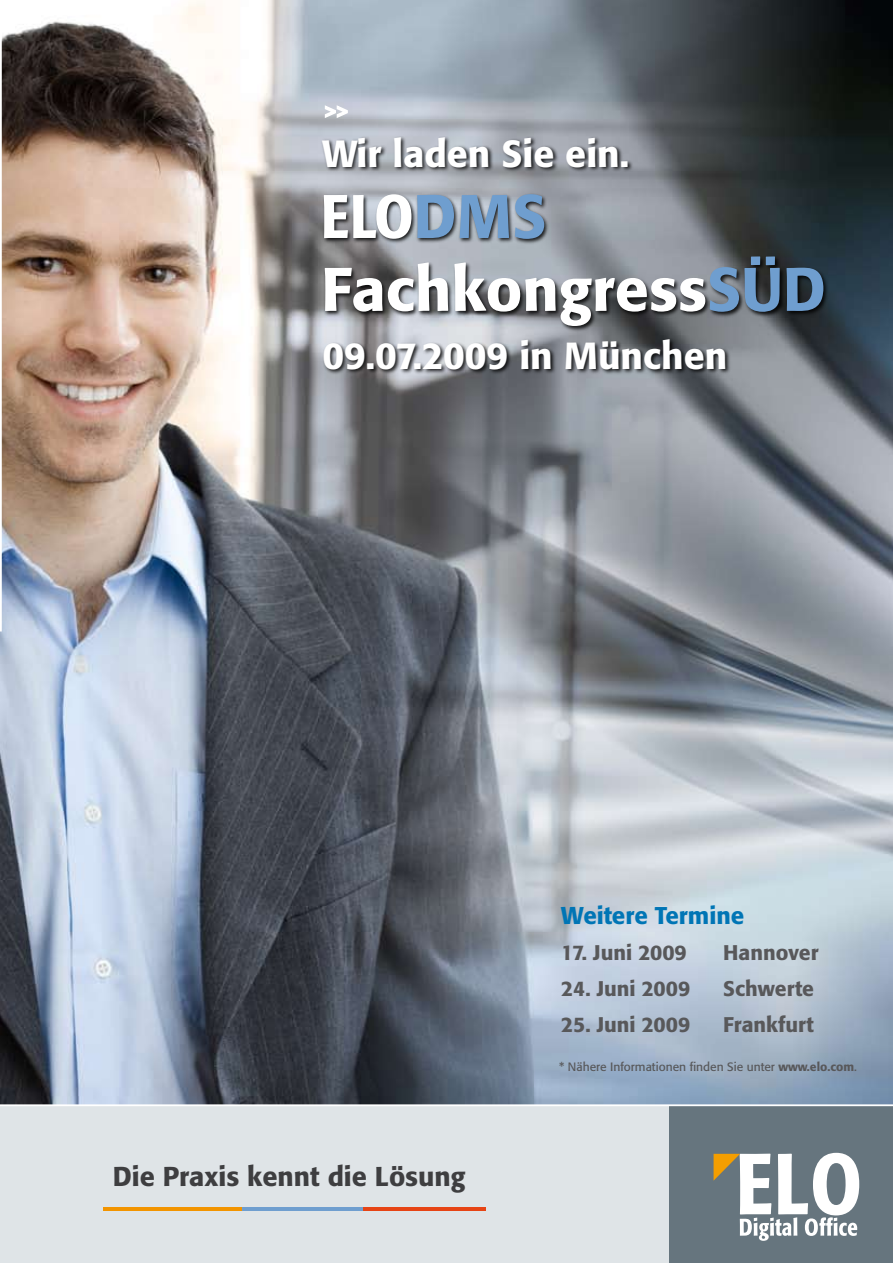
<style>
.page{position:relative;width:893px;height:1263px;background:#fff}
.page>*{position:absolute;margin:0;border:0;box-sizing:border-box;transform-origin:0 0}
.t1{font:700 60.75px "Formata";color:#fff}
.t2{font:700 60.75px "Formata Condensed";color:#fff}
.t3{font:700 37.35px "Formata";color:#fff}
.t4{font:700 27px "Formata";color:#3e3e40}
.t5{font:700 24px "Formata";color:#0075b5}
.t6{font:700 21px "Formata";color:#58585a}
.t7{font:12px "Formata";color:#58585a}
.s1{font-family:"Formata";color:#6f9ecf}
.s2{color:#6f9ecf}
.s3{font-weight:700}
</style>
<div class="page">
<img style="left:0;top:0;width:893px;height:1104px">
<hr style="left:0;top:0;width:2px;height:631px;background:#fff">
<div style="left:0;top:1105px;width:670px;height:158px;background:#dfe4e7"></div>
<div style="left:320px;top:136px;width:412px;height:239px;background:#000;opacity:.85"></div>
<div style="left:321px;top:192px;width:509px;height:141px;background:#000;opacity:.85"></div>
<svg style="left:324px;top:104px;width:25px;height:15px"></svg>
<div style="left:670px;top:1105px;width:223px;height:158px;background:#66757e"></div>
<svg style="left:714px;top:1153px;width:145px;height:88px"></svg>
<hr style="left:241px;top:1207px;width:123px;height:3px;background:#6f9ecf">
<hr style="left:103px;top:1207px;width:139px;height:3px;background:#f29400">
<hr style="left:363px;top:1207px;width:123px;height:3px;background:#e64415">
<hr style="left:0;top:1104px;width:893px;height:2px;background:#fff">
<h2 class="t3" style="left:322px;top:131px;width:308px">Wir laden Sie ein.</h2>
<h1 class="t2" style="left:321px;top:180px;width:227px">ELO<span class="s1">DMS</span></h1>
<h1 class="t1" style="left:321px;top:252px;width:506px">Fachkongress<span class="s2">SÜD</span></h1>
<h2 class="t3" style="left:322px;top:332px;width:406px">09.07.2009 in München</h2>
<p class="t4" style="left:113px;top:1160px;width:354px">Die Praxis kennt die Lösung</p>
<p class="t5" style="left:561px;top:901px;width:185px">Weitere Termine</p>
<p class="t6" style="left:561px;top:940px;width:127px">17. Juni 2009</p>
<p class="t6" style="left:723px;top:940px;width:97px">Hannover</p>
<p class="t6" style="left:561px;top:976px;width:131px">24. Juni 2009</p>
<p class="t6" style="left:723px;top:976px;width:92px">Schwerte</p>
<p class="t6" style="left:561px;top:1012px;width:131px">25. Juni 2009</p>
<p class="t6" style="left:723px;top:1012px;width:92px">Frankfurt</p>
<p class="t7" style="left:559px;top:1059px;width:299px">* Nähere Informationen finden Sie unter <span class="s3">www.elo.com</span>.</p>
</div>
